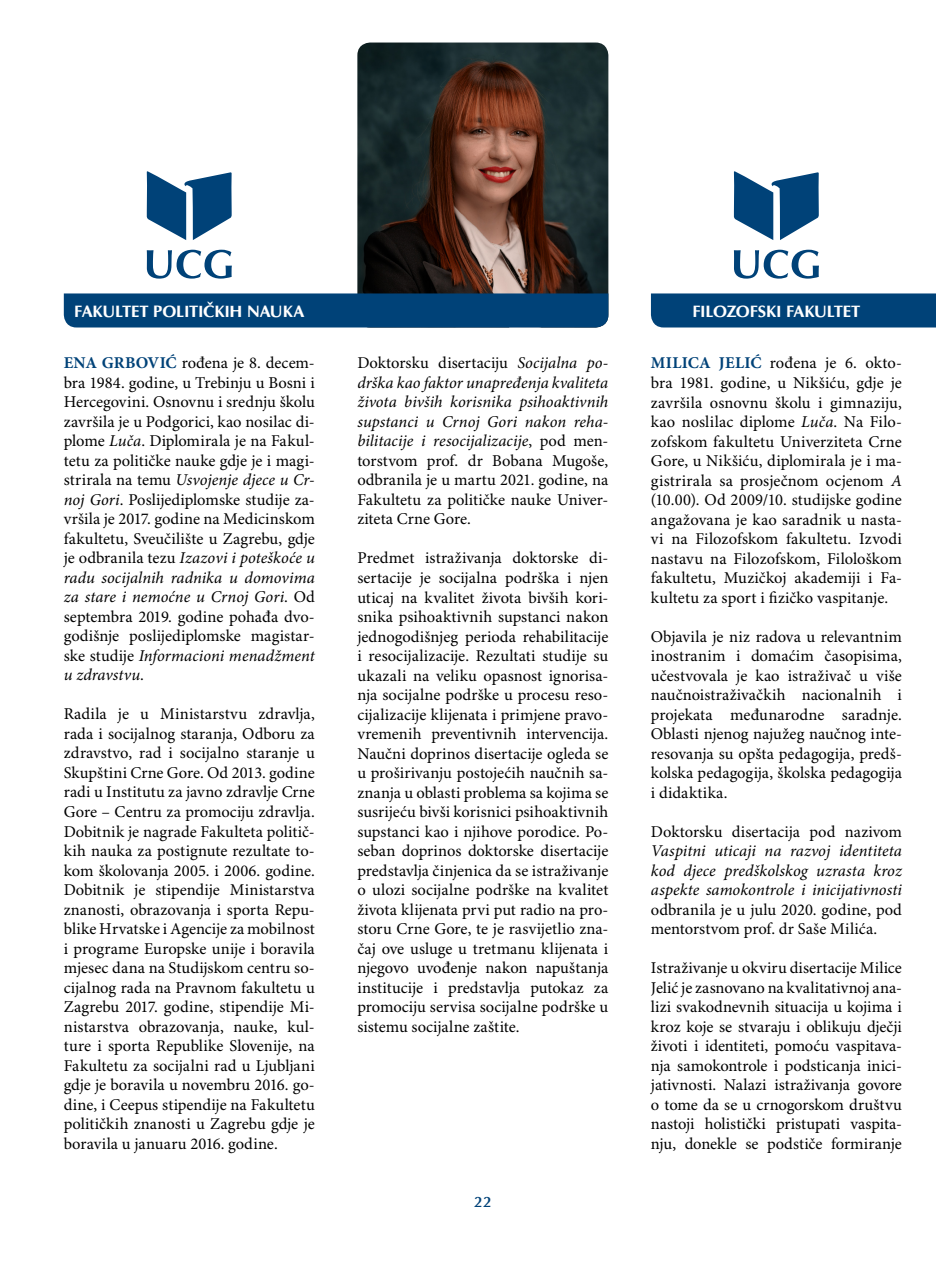
<style>
.page{position:relative;width:936px;height:1276px;background:#fff}
.page>*{position:absolute;margin:0;border:0;box-sizing:border-box;transform-origin:0 0}
.t1{font:16.5px/19.5px "Minion Pro";letter-spacing:.005em;color:#000;text-align:justify}
.t2{font:italic 16.5px/19.5px "Minion Pro";color:#000;text-align:justify}
.t3{font:16.5px "YU Optima B";letter-spacing:-.015em;color:#fff}
.t4{font:700 15px "Optima";color:#004278}
.s1{font-weight:700;color:#004278}
.s2{font-style:italic}
.s3{font-style:normal}
</style>
<div class="page">
<img style="left:357px;top:43px;width:251px;height:250px">
<div style="left:64px;top:293px;width:544px;height:34px;background:#004278"></div>
<div style="left:651px;top:293px;width:284px;height:34px;background:#004278"></div>
<svg style="left:733px;top:250px;width:86px;height:29px"></svg>
<svg style="left:733px;top:171px;width:85px;height:69px"></svg>
<svg style="left:147px;top:250px;width:85px;height:29px"></svg>
<svg style="left:147px;top:171px;width:85px;height:69px"></svg>
<p class="t3" style="left:74px;top:301px;width:231px">FAKULTET POLITI^KIH NAUKA</p>
<p class="t3" style="left:692px;top:301px;width:170px">FILOZOFSKI FAKULTET</p>
<p class="t1" style="left:64px;top:354px;width:252px"><span class="s1">ENA GRBOVIĆ</span> rođena je 8. decem&shy;bra 1984. godine, u Trebinju u Bosni i Hercegovini. Osnovnu i srednju školu završila je u Podgorici, kao nosilac di&shy;plome <span class="s2">Luča</span>. Diplomirala je na Fakul&shy;tetu za političke nauke gdje je i magi&shy;strirala na temu <span class="s2">Usvojenje djece u Cr&shy;noj Gori</span>. Poslijediplomske studije za&shy;vršila je 2017. godine na Medicinskom fakultetu, Sveučilište u Zagrebu, gdje je odbranila tezu <span class="s2">Izazovi i poteškoće u radu socijalnih radnika u domovima za stare i nemoćne u Crnoj Gori</span>. Od septembra 2019. godine pohađa dvo&shy;godišnje poslijediplomske magistar&shy;ske studije <span class="s2">Informacioni menadžment u zdravstvu</span>.</p>
<p class="t1" style="left:64px;top:705px;width:252px">Radila je u Ministarstvu zdravlja, rada i socijalnog staranja, Odboru za zdravstvo, rad i socijalno staranje u Skupštini Crne Gore. Od 2013. godine radi u Institutu za javno zdravlje Crne Gore – Centru za promociju zdravlja.<br>Dobitnik je nagrade Fakulteta politič&shy;kih nauka za postignute rezultate to&shy;kom školovanja 2005. i 2006. godine.<br>Dobitnik je stipendije Ministarstva znanosti, obrazovanja i sporta Repu&shy;blike Hrvatske i Agencije za mobilnost i programe Europske unije i boravila mjesec dana na Studijskom centru so&shy;cijalnog rada na Pravnom fakultetu u Zagrebu 2017. godine, stipendije Mi&shy;nistarstva obrazovanja, nauke, kul&shy;ture i sporta Republike Slovenije, na Fakultetu za socijalni rad u Ljubljani gdje je boravila u novembru 2016. go&shy;dine, i Ceepus stipendije na Fakultetu političkih znanosti u Zagrebu gdje je boravila u januaru 2016. godine.</p>
<p class="t2" style="left:357px;top:353px;width:252px"><span class="s3">Doktorsku disertaciju</span> Socijalna po&shy;drška kao faktor unapređenja kvaliteta života bivših korisnika psihoaktivnih supstanci u Crnoj Gori nakon reha&shy;bilitacije i resocijalizacije<span class="s3">, pod men&shy;torstvom prof. dr Bobana Mugoše, odbranila je u martu 2021. godine, na Fakultetu za političke nauke Univer&shy;ziteta Crne Gore.</span></p>
<p class="t1" style="left:357px;top:549px;width:252px">Predmet istraživanja doktorske di&shy;sertacije je socijalna podrška i njen uticaj na kvalitet života bivših kori&shy;snika psihoaktivnih supstanci nakon jednogodišnjeg perioda rehabilitacije i resocijalizacije. Rezultati studije su ukazali na veliku opasnost ignorisa&shy;nja socijalne podrške u procesu reso&shy;cijalizacije klijenata i primjene pravo&shy;vremenih preventivnih intervencija.<br>Naučni doprinos disertacije ogleda se u proširivanju postojećih naučnih sa&shy;znanja u oblasti problema sa kojima se susrijeću bivši korisnici psihoaktivnih supstanci kao i njihove porodice. Po&shy;seban doprinos doktorske disertacije predstavlja činjenica da se istraživanje o ulozi socijalne podrške na kvalitet života klijenata prvi put radio na pro&shy;storu Crne Gore, te je rasvijetlio zna&shy;čaj ove usluge u tretmanu klijenata i njegovo uvođenje nakon napuštanja institucije i predstavlja putokaz za promociju servisa socijalne podrške u sistemu socijalne zaštite.</p>
<p class="t4" style="left:474px;top:1192px;width:19px">22</p>
<p class="t1" style="left:651px;top:354px;width:252px"><span class="s1">MILICA JELIĆ</span> rođena je 6. okto&shy;bra 1981. godine, u Nikšiću, gdje je završila osnovnu školu i gimnaziju, kao noslilac diplome <span class="s2">Luča</span>. Na Filo&shy;zofskom fakultetu Univerziteta Crne Gore, u Nikšiću, diplomirala je i ma&shy;gistrirala sa prosječnom ocjenom <span class="s2">A </span>(10.00). Od 2009/10. studijske godine angažovana je kao saradnik u nasta&shy;vi na Filozofskom fakultetu. Izvodi nastavu na Filozofskom, Filološkom fakultetu, Muzičkoj akademiji i Fa&shy;kultetu za sport i fizičko vaspitanje.</p>
<p class="t1" style="left:651px;top:627px;width:252px">Objavila je niz radova u relevantnim inostranim i domaćim časopisima, učestvovala je kao istraživač u više naučnoistraživačkih nacionalnih i projekata međunarodne saradnje.<br>Oblasti njenog najužeg naučnog inte&shy;resovanja su opšta pedagogija, predš&shy;kolska pedagogija, školska pedagogija i didaktika.</p>
<p class="t1" style="left:651px;top:822px;width:252px">Doktorsku disertacija pod nazivom</p>
<p class="t2" style="left:651px;top:841px;width:252px">Vaspitni uticaji na razvoj identiteta kod djece predškolskog uzrasta kroz aspekte samokontrole i inicijativnosti</p>
<p class="t1" style="left:651px;top:900px;width:252px">odbranila je u julu 2020. godine, pod mentorstvom prof. dr Saše Milića.</p>
<p class="t1" style="left:651px;top:959px;width:252px">Istraživanje u okviru disertacije Milice Jelić je zasnovano na kvalitativnoj ana&shy;lizi svakodnevnih situacija u kojima i kroz koje se stvaraju i oblikuju dječji životi i identiteti, pomoću vaspitava&shy;nja samokontrole i podsticanja inici&shy;jativnosti. Nalazi istraživanja govore o tome da se u crnogorskom društvu nastoji holistički pristupati vaspita&shy;nju, donekle se podstiče formiranje</p>
</div>
